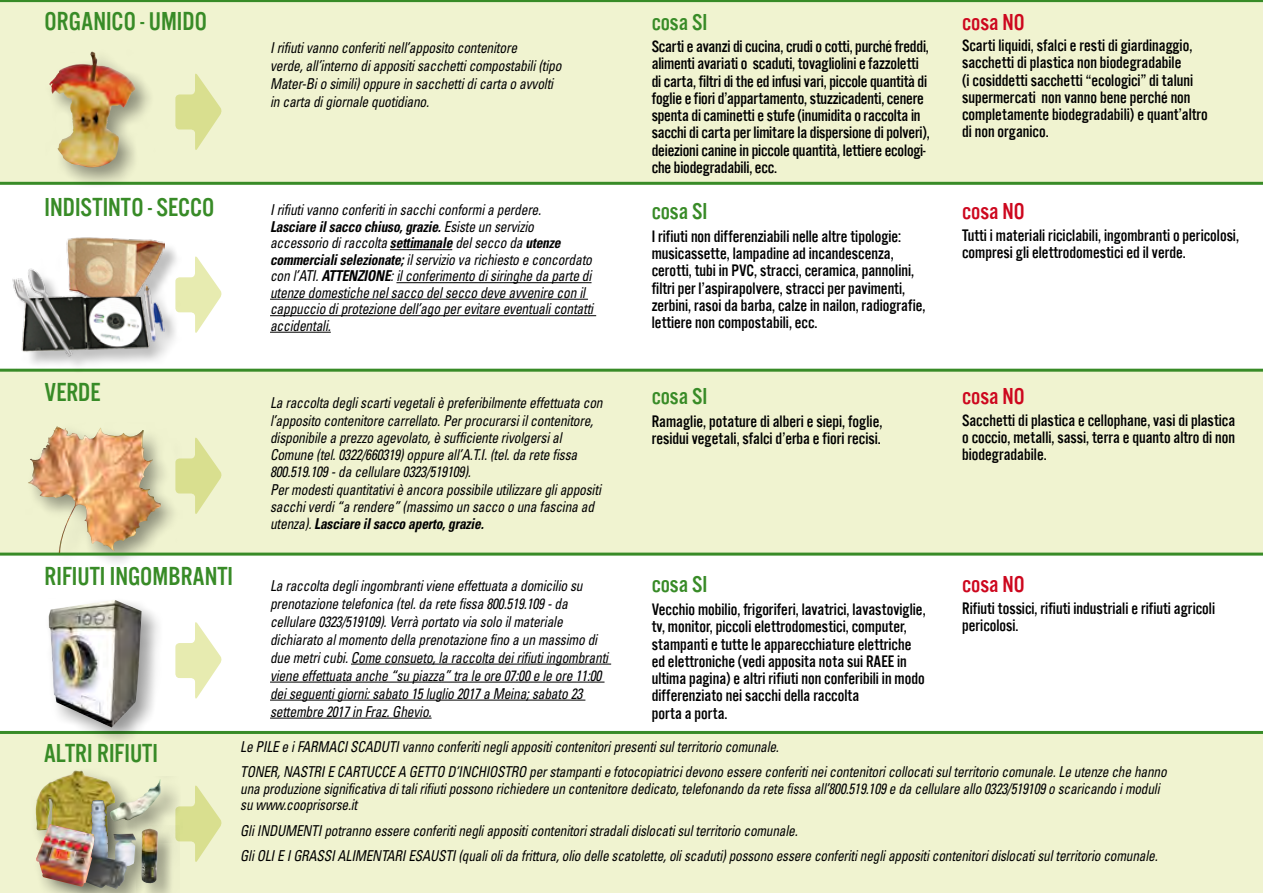
<style>
.page{position:relative;width:1263px;height:893px;background:#fff}
.page>*{position:absolute;margin:0;border:0;box-sizing:border-box;transform-origin:0 0}
.t1{font:27px "Alternate Got No 3 D";color:#388b27}
.t2{font:24px "Alternate Got No 3 D";color:#388b27}
.t3{font:24px "Alternate Got No 3 D";color:#cd071e}
.t4{font:17.25px/17.2px "Alternate Got No 3 D";color:#000}
.t5{font:italic condensed 15px/18px "Univers LT";letter-spacing:-.015em;color:#000;scale:.9 1}
.t6{font:italic condensed 15px/25.5px "Univers LT";letter-spacing:-.015em;color:#000;scale:.89 1}
.s1{font-weight:700}
</style>
<div class="page">
<div style="left:0;top:370px;width:1263px;height:183px;background:#f0f3d0"></div>
<div style="left:25px;top:422px;width:158px;height:151px;background:#000;opacity:.4"></div>
<img style="left:27px;top:426px;width:134px;height:127px">
<div style="left:0;top:732px;width:1263px;height:161px;background:#f0f3d0"></div>
<hr style="left:0;top:369px;width:1263px;height:3px;background:#388b27">
<hr style="left:0;top:553px;width:1263px;height:3px;background:#388b27">
<hr style="left:0;top:731px;width:1263px;height:3px;background:#388b27">
<div style="left:0;top:0;width:1263px;height:182px;background:#f0f3d0"></div>
<hr style="left:0;top:0;width:1263px;height:2px;background:#388b27">
<hr style="left:0;top:182px;width:1263px;height:3px;background:#388b27">
<div style="left:45px;top:48px;width:111px;height:141px;background:#000;opacity:.4"></div>
<img style="left:49px;top:52px;width:87px;height:117px">
<div style="left:44px;top:595px;width:119px;height:153px;background:#000;opacity:.4"></div>
<img style="left:49px;top:600px;width:93px;height:127px">
<div style="left:136px;top:825px;width:44px;height:68px;background:#000;opacity:.4"></div>
<img style="left:157px;top:843px;width:1px;height:42px">
<div style="left:31px;top:765px;width:105px;height:104px;background:#000;opacity:.4"></div>
<img style="left:59px;top:770px;width:17px;height:8px">
<div style="left:44px;top:795px;width:113px;height:98px;background:#000;opacity:.4"></div>
<img style="left:49px;top:800px;width:87px;height:89px">
<div style="left:106px;top:777px;width:77px;height:66px;background:#000;opacity:.4"></div>
<img style="left:110px;top:779px;width:51px;height:42px">
<div style="left:32px;top:820px;width:85px;height:73px;background:#000;opacity:.4"></div>
<img style="left:36px;top:824px;width:59px;height:63px">
<svg style="left:175px;top:783px;width:47px;height:80px"></svg>
<svg style="left:175px;top:622px;width:47px;height:77px"></svg>
<svg style="left:175px;top:435px;width:47px;height:80px"></svg>
<svg style="left:182px;top:256px;width:40px;height:77px"></svg>
<svg style="left:175px;top:73px;width:47px;height:77px"></svg>
<div style="left:16px;top:240px;width:166px;height:133px;background:#000;opacity:.25"></div>
<img style="left:12px;top:237px;width:152px;height:123px">
<hr style="left:390px;top:249px;width:62px;height:1px;background:#000">
<hr style="left:396px;top:282px;width:195px;height:1px;background:#000">
<hr style="left:270px;top:299px;width:318px;height:1px;background:#000">
<hr style="left:270px;top:315px;width:326px;height:1px;background:#000">
<hr style="left:270px;top:332px;width:61px;height:1px;background:#000">
<hr style="left:351px;top:664px;width:260px;height:1px;background:#000">
<hr style="left:270px;top:682px;width:334px;height:1px;background:#000">
<hr style="left:270px;top:700px;width:315px;height:1px;background:#000">
<hr style="left:270px;top:718px;width:162px;height:1px;background:#000">
<h1 class="t1" style="left:45px;top:7px;width:164px">ORGANICO - UMIDO</h1>
<h1 class="t1" style="left:45px;top:193px;width:171px">INDISTINTO - SECCO</h1>
<p class="t5" style="left:270px;top:38px;width:325px">I rifiuti vanno conferiti nell’apposito contenitore<br>verde, all’interno di appositi sacchetti compostabili (tipo Mater-Bi o simili) oppure in sacchetti di carta o avvolti in carta di giornale quotidiano.</p>
<p class="t5" style="left:270px;top:201px;width:361px;line-height:16.5px">I rifiuti vanno conferiti in sacchi conformi a perdere.<br><span class="s1">Lasciare il sacco chiuso, grazie.</span> Esiste un servizio accessorio di raccolta <span class="s1">settimanale</span> del secco da <span class="s1">utenze commerciali selezionate;</span> il servizio va richiesto e concordato con l’ATI. <span class="s1">ATTENZIONE</span>: il conferimento di siringhe da parte di utenze domestiche nel sacco del secco deve avvenire con il cappuccio di protezione dell’ago per evitare eventuali contatti accidentali.</p>
<h2 class="t2" style="left:652px;top:9px;width:57px">cosa SI</h2>
<h2 class="t3" style="left:962px;top:9px;width:64px">cosa NO</h2>
<p class="t4" style="left:652px;top:38px;width:280px">Scarti e avanzi di cucina, crudi o cotti, purché freddi, alimenti avariati o scaduti, tovagliolini e fazzoletti di carta, filtri di the ed infusi vari, piccole quantità di foglie e fiori d’appartamento, stuzzicadenti, cenere spenta di caminetti e stufe (inumidita o raccolta in sacchi di carta per limitare la dispersione di polveri), deiezioni canine in piccole quantità, lettiere ecologi&shy;che biodegradabili, ecc.</p>
<p class="t4" style="left:962px;top:37px;width:247px">Scarti liquidi, sfalci e resti di giardinaggio, sacchetti di plastica non biodegradabile<br>(i cosiddetti sacchetti “ecologici” di taluni supermercati non vanno bene perché non completamente biodegradabili) e quant’altro di non organico.</p>
<h2 class="t2" style="left:652px;top:199px;width:57px">cosa SI</h2>
<h2 class="t3" style="left:962px;top:199px;width:64px">cosa NO</h2>
<p class="t4" style="left:652px;top:227px;width:275px">I rifiuti non differenziabili nelle altre tipologie: musicassette, lampadine ad incandescenza, cerotti, tubi in PVC, stracci, ceramica, pannolini, filtri per l’aspirapolvere, stracci per pavimenti, zerbini, rasoi da barba, calze in nailon, radiografie, lettiere non compostabili, ecc.</p>
<p class="t4" style="left:962px;top:226px;width:278px">Tutti i materiali riciclabili, ingombranti o pericolosi, compresi gli elettrodomestici ed il verde.</p>
<h1 class="t1" style="left:45px;top:378px;width:57px">VERDE</h1>
<p class="t5" style="left:270px;top:394px;width:371px;line-height:17.2px">La raccolta degli scarti vegetali è preferibilmente effettuata con l’apposito contenitore carrellato. Per procurarsi il contenitore, disponibile a prezzo agevolato, è sufficiente rivolgersi al Comune (tel. 0322/660319) oppure all’A.T.I. (tel. da rete fissa 800.519.109 - da cellulare 0323/519109).<br>Per modesti quantitativi è ancora possibile utilizzare gli appositi sacchi verdi “a rendere” (massimo un sacco o una fascina ad utenza). <span class="s1">Lasciare il sacco aperto, grazie.</span></p>
<h2 class="t2" style="left:652px;top:384px;width:57px">cosa SI</h2>
<h2 class="t3" style="left:962px;top:384px;width:64px">cosa NO</h2>
<p class="t4" style="left:652px;top:412px;width:232px">Ramaglie, potature di alberi e siepi, foglie, residui vegetali, sfalci d’erba e fiori recisi.</p>
<p class="t4" style="left:962px;top:411px;width:275px;text-align:justify">Sacchetti di plastica e cellophane, vasi di plastica o coccio, metalli, sassi, terra e quanto altro di non biodegradabile.</p>
<h1 class="t1" style="left:45px;top:562px;width:190px">RIFIUTI INGOMBRANTI</h1>
<h1 class="t1" style="left:44px;top:739px;width:116px">ALTRI RIFIUTI</h1>
<h2 class="t2" style="left:652px;top:572px;width:57px">cosa SI</h2>
<h2 class="t3" style="left:962px;top:572px;width:64px">cosa NO</h2>
<p class="t5" style="left:270px;top:576px;width:377px">La raccolta degli ingombranti viene effettuata a domicilio su prenotazione telefonica (tel. da rete fissa 800.519.109 - da cellulare 0323/519109). Verrà portato via solo il materiale dichiarato al momento della prenotazione fino a un massimo di due metri cubi. Come consueto, la raccolta dei rifiuti ingombranti viene effettuata anche “su piazza” tra le ore 07:00 e le ore 11:00 dei seguenti giorni: sabato 15 luglio 2017 a Meina; sabato 23 settembre 2017 in Fraz. Ghevio.</p>
<p class="t6" style="left:240px;top:734px;width:1042px">Le PILE e i FARMACI SCADUTI vanno conferiti negli appositi contenitori presenti sul territorio comunale.<br>TONER, NASTRI E CARTUCCE A GETTO D’INCHIOSTRO per stampanti e fotocopiatrici devono essere conferiti nei contenitori collocati sul territorio comunale. Le utenze che hanno</p>
<p class="t6" style="left:240px;top:780px;width:1034px;line-height:16.5px">una produzione significativa di tali rifiuti possono richiedere un contenitore dedicato, telefonando da rete fissa all’800.519.109 e da cellulare allo 0323/519109 o scaricando i moduli su www.cooprisorse.it</p>
<p class="t6" style="left:240px;top:818px;width:1032px">Gli INDUMENTI potranno essere conferiti negli appositi contenitori stradali dislocati sul territorio comunale.<br>Gli OLI E I GRASSI ALIMENTARI ESAUSTI (quali oli da frittura, olio delle scatolette, oli scaduti) possono essere conferiti negli appositi contenitori dislocati sul territorio comunale.</p>
<p class="t4" style="left:652px;top:601px;width:275px">Vecchio mobilio, frigoriferi, lavatrici, lavastoviglie, tv, monitor, piccoli elettrodomestici, computer, stampanti e tutte le apparecchiature elettriche ed elettroniche (vedi apposita nota sui RAEE in ultima pagina) e altri rifiuti non conferibili in modo differenziato nei sacchi della raccolta<br>porta a porta.</p>
<p class="t4" style="left:962px;top:599px;width:254px">Rifiuti tossici, rifiuti industriali e rifiuti agricoli pericolosi.</p>
</div>
